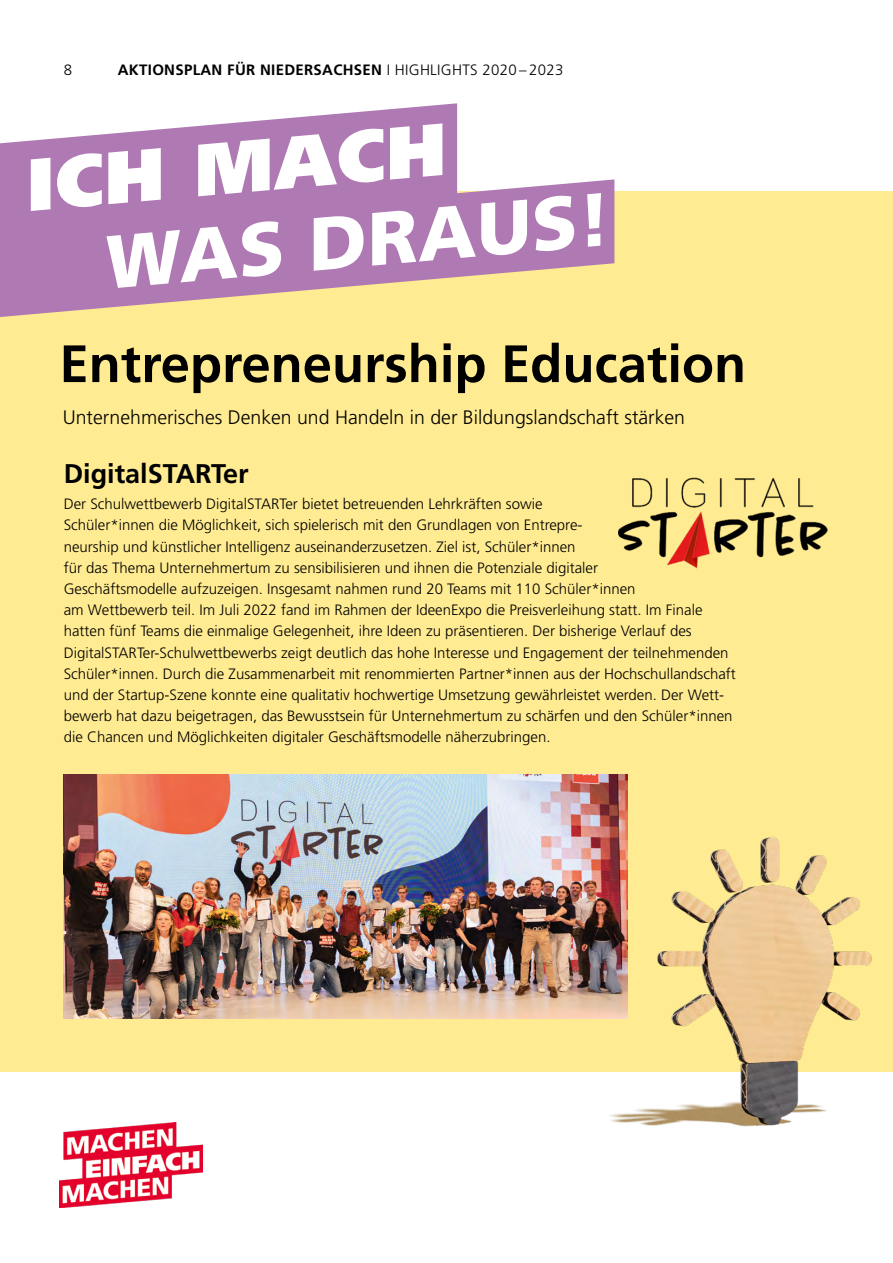
<style>
.page{position:relative;width:893px;height:1263px;background:#fff}
.page>*{position:absolute;margin:0;border:0;box-sizing:border-box;transform-origin:0 0}
.t1{font:900 75px "Frutiger LT Std";color:#fff}
.t2{font:900 73.65px "Frutiger LT Std";color:#fff}
.t3{font:700 52.5px "Frutiger LT Std";color:#000}
.t4{font:700 27px "Frutiger LT Std";color:#000}
.t5{font:300 19.5px "Frutiger LT Std";color:#000}
.t6{font:300 15px/21.1px "Frutiger LT Std";color:#000}
.t7{font:700 15px "Frutiger LT Std";letter-spacing:.02em;color:#000}
.s1{font-weight:300}
</style>
<div class="page">
<img style="left:60px;top:1122px;width:142px;height:85px">
<div style="left:0;top:191px;width:893px;height:880px;background:#ffeb91"></div>
<img style="left:618px;top:477px;width:210px;height:92px">
<img style="left:64px;top:774px;width:434px;height:244px">
<img style="left:498px;top:774px;width:395px;height:353px">
<svg style="left:0;top:179px;width:614px;height:138px;fill:#af79b3"></svg>
<svg style="left:0;top:103px;width:457px;height:136px;background:#ba8dbe"></svg>
<p class="t6" style="left:64px;top:59px;width:10px">8</p>
<p class="t7" style="left:118px;top:61px;width:447px">AKTIONSPLAN FÜR NIEDERSACHSEN <span class="s1">I HIGHLIGHTS 2020 – 2023</span></p>
<h2 class="t2" style="left:21px;top:141px;width:422px;rotate:-5deg">ICH MACH</h2>
<h1 class="t1" style="left:100px;top:218px;width:508px;rotate:-5deg">WAS DRAUS!</h1>
<h3 class="t3" style="left:60px;top:333px;width:688px">Entrepreneurship Education</h3>
<h3 class="t5" style="left:63px;top:406px;width:624px">Unternehmerisches Denken und Handeln in der Bildungslandschaft stärken</h3>
<h3 class="t4" style="left:64px;top:458px;width:186px">DigitalSTARTer</h3>
<p class="t6" style="left:64px;top:494px;width:674px">Der Schulwettbewerb DigitalSTARTer bietet betreuenden Lehrkräften sowie<br>Schüler*innen die Möglichkeit, sich spielerisch mit den Grundlagen von Entrepre-<br>neurship und künstlicher Intelligenz auseinanderzusetzen. Ziel ist, Schüler*innen<br>für das Thema Unternehmertum zu sensibilisieren und ihnen die Potenziale digitaler<br>Geschäftsmodelle aufzuzeigen. Insgesamt nahmen rund 20 Teams mit 110 Schüler*innen<br>am Wettbewerb teil. Im Juli 2022 fand im Rahmen der IdeenExpo die Preisverleihung statt. Im Finale hatten fünf Teams die einmalige Gelegenheit, ihre Ideen zu präsentieren. Der bisherige Verlauf des DigitalSTARTer-Schulwettbewerbs zeigt deutlich das hohe Interesse und Engagement der teilnehmenden Schüler*innen. Durch die Zusammenarbeit mit renommierten Partner*innen aus der Hochschullandschaft und der Startup-Szene konnte eine qualitativ hochwertige Umsetzung gewährleistet werden. Der Wett&shy;bewerb hat dazu beigetragen, das Bewusstsein für Unternehmertum zu schärfen und den Schüler*innen die Chancen und Möglichkeiten digitaler Geschäftsmodelle näherzubringen.</p>
</div>
